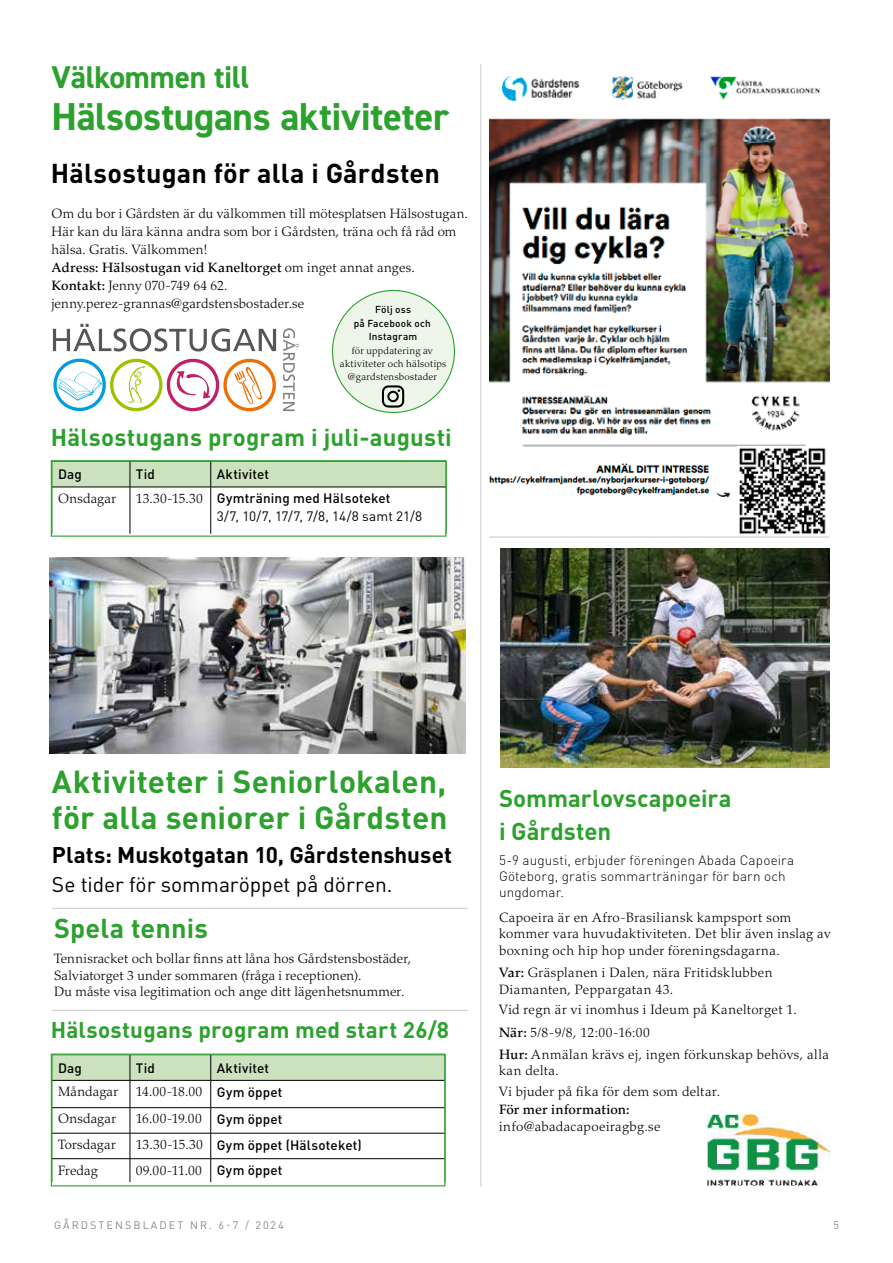
<style>
.page{position:relative;width:893px;height:1263px;background:#fff}
.page>*{position:absolute;margin:0;border:0;box-sizing:border-box;transform-origin:0 0}
.t1{font:700 39px "DIN2014";letter-spacing:-.01em;color:#2da12e}
.t2{font:700 31.5px/36px "DIN Pro";letter-spacing:.005em;color:#2da12e}
.t3{font:700 31.5px "DIN2014";letter-spacing:-.01em;color:#2da12e}
.t4{font:700 27px "DIN Pro";letter-spacing:.01em;color:#000}
.t5{font:700 27px "DIN Pro";letter-spacing:.005em;color:#2da12e}
.t6{font:700 24px/33px "DIN Pro";letter-spacing:.005em;color:#2da12e}
.t7{font:700 22.5px "DIN Pro";color:#000}
.t8{font:700 22.5px "DIN Pro";letter-spacing:.01em;color:#2da12e}
.t9{font:21px "DIN Pro";letter-spacing:-.005em;color:#000}
.t10{font:300 13.5px/18px "Palatino LT Std";letter-spacing:.02em;color:#000}
.t11{font:300 13.5px/16.2px "DIN Pro";letter-spacing:.01em;color:#000}
.t12{font:13.5px/18px "DIN Pro";color:#000}
.t13{font:500 13.5px "DIN Pro";letter-spacing:.015em;color:#000}
.t14{font:500 13.5px "Palatino LT Std";letter-spacing:.005em;color:#000}
.t15{font:10.8px "DIN Pro";letter-spacing:.19em;color:#878988}
.t16{font:300 10.05px/13.4px "Palatino LT Std";letter-spacing:.02em;color:#000;text-align:center}
.t17{font:500 10.05px/13.4px "DIN Pro";letter-spacing:.025em;color:#000;text-align:center}
.s1{font-weight:500}
.s2{font-family:"Palatino LT Std";font-weight:300}
.s3{font-family:"DIN Pro";font-weight:500}
</style>
<div class="page">
<hr style="left:480px;top:64px;width:1px;height:1122px;background:#c5c7c7">
<hr style="left:446px;top:487px;width:1px;height:47px;background:#2da12e">
<div style="left:53px;top:461px;width:394px;height:26px;background:#cce2be"></div>
<hr style="left:52px;top:487px;width:78px;height:1px;background:#000">
<hr style="left:130px;top:487px;width:81px;height:1px;background:#000">
<hr style="left:130px;top:487px;width:1px;height:47px;background:#000">
<hr style="left:211px;top:487px;width:235px;height:1px;background:#000">
<hr style="left:210px;top:487px;width:1px;height:47px;background:#000">
<div style="left:51px;top:460px;width:395px;height:77px;border:1px solid #2da12e"></div>
<svg style="left:53px;top:1055px;width:393px;height:127px"></svg>
<div style="left:51px;top:1053px;width:394px;height:133px;border:1px solid #2da12e"></div>
<svg style="left:53px;top:324px;width:223px;height:87px"></svg>
<svg style="left:283px;top:328px;width:16px;height:83px"></svg>
<div style="left:332px;top:290px;width:122px;height:122px;background:#eef6e9;border-radius:50%"></div>
<svg style="left:382px;top:385px;width:22px;height:23px"></svg>
<hr style="left:489px;top:537px;width:340px;height:1px;background:#c5c7c7">
<hr style="left:52px;top:908px;width:415px;height:1px;background:#c5c7c7">
<hr style="left:52px;top:1010px;width:415px;height:1px;background:#c5c7c7">
<img style="left:50px;top:557px;width:415px;height:197px">
<img style="left:489px;top:463px;width:241px;height:35px">
<img style="left:500px;top:548px;width:329px;height:219px">
<img style="left:707px;top:1114px;width:123px;height:71px">
<img style="left:489px;top:75px;width:340px;height:372px">
<img style="left:739px;top:448px;width:87px;height:86px">
<h2 class="t3" style="left:51px;top:57px;width:199px">Välkommen till</h2>
<h1 class="t1" style="left:51px;top:91px;width:399px">Hälsostugans aktiviteter</h1>
<h3 class="t4" style="left:51px;top:155px;width:391px">Hälsostugan för alla i Gårdsten</h3>
<p class="t10" style="left:51px;top:205px;width:418px">Om du bor i Gårdsten är du välkommen till mötesplatsen Hälsostugan.<br>Här kan du lära känna andra som bor i Gårdsten, träna och få råd om hälsa. Gratis. Välkommen!<br><span class="s1">Adress: Hälsostugan vid Kaneltorget</span> om inget annat anges.<br><span class="s1">Kontakt:</span> Jenny 070-749 64 62. jenny.perez-grannas@gardstensbostader.se</p>
<p class="t17" style="left:354px;top:303px;width:79px">Följ oss<br>på Facebook och<br>Instagram</p>
<p class="t16" style="left:340px;top:344px;width:108px">för uppdatering av aktiviteter och hälsotips @gardstensbostader</p>
<h3 class="t6" style="left:51px;top:420px;width:403px">Hälsostugans program i juli-augusti</h3>
<p class="t13" style="left:58px;top:465px;width:25px">Dag</p>
<p class="t13" style="left:136px;top:465px;width:21px">Tid</p>
<p class="t13" style="left:217px;top:465px;width:54px">Aktivitet</p>
<p class="t10" style="left:58px;top:489px;width:60px">Onsdagar</p>
<p class="t12" style="left:217px;top:489px;width:207px;text-indent:-81px"><span class="s2">13.30-15.30</span> <span class="s1">Gymträning med Hälsoteket<br></span>3/7, 10/7, 17/7, 7/8, 14/8 samt 21/8</p>
<h2 class="t2" style="left:52px;top:762px;width:397px">Aktiviteter i Seniorlokalen, för alla seniorer i Gårdsten</h2>
<h3 class="t7" style="left:52px;top:840px;width:402px">Plats: Muskotgatan 10, Gårdstenshuset</h3>
<h3 class="t9" style="left:52px;top:870px;width:342px">Se tider för sommaröppet på dörren.</h3>
<h3 class="t5" style="left:54px;top:910px;width:156px">Spela tennis</h3>
<p class="t10" style="left:54px;top:950px;width:359px;line-height:16.5px">Tennisracket och bollar finns att låna hos Gårdstensbostäder,<br>Salviatorget 3 under sommaren (fråga i receptionen).<br>Du måste visa legitimation och ange ditt lägenhetsnummer.</p>
<h3 class="t8" style="left:51px;top:1015px;width:400px">Hälsostugans program med start 26/8</h3>
<p class="t13" style="left:58px;top:1059px;width:25px">Dag</p>
<p class="t13" style="left:136px;top:1059px;width:21px">Tid</p>
<p class="t13" style="left:217px;top:1059px;width:54px">Aktivitet</p>
<p class="t10" style="left:58px;top:1083px;width:62px">Måndagar</p>
<p class="t10" style="left:136px;top:1083px;width:148px">14.00-18.00 <span class="s3">Gym öppet</span></p>
<p class="t10" style="left:58px;top:1110px;width:60px">Onsdagar</p>
<p class="t10" style="left:136px;top:1110px;width:148px">16.00-19.00 <span class="s3">Gym öppet</span></p>
<p class="t10" style="left:58px;top:1135px;width:59px">Torsdagar</p>
<p class="t13" style="left:136px;top:1135px;width:227px"><span class="s2">13.30-15.30</span> Gym öppet (Hälsoteket)</p>
<p class="t10" style="left:58px;top:1161px;width:41px">Fredag</p>
<p class="t10" style="left:136px;top:1161px;width:148px">09.00-11.00 <span class="s3">Gym öppet</span></p>
<h3 class="t6" style="left:499px;top:781px;width:234px">Sommarlovscapoeira i Gårdsten</h3>
<p class="t11" style="left:499px;top:851px;width:297px">5-9 augusti, erbjuder föreningen Abada Capoeira<br>Göteborg, gratis sommarträningar för barn och ungdomar.</p>
<p class="t10" style="left:499px;top:909px;width:333px;line-height:16.5px">Capoeira är en Afro-Brasiliansk kampsport som kommer vara huvudaktiviteten. Det blir även inslag av boxning och hip hop under föreningsdagarna.</p>
<p class="t10" style="left:499px;top:964px;width:275px;line-height:16.5px"><span class="s1">Var:</span> Gräsplanen i Dalen, nära Fritidsklubben<br>Diamanten, Peppargatan 43.</p>
<p class="t10" style="left:499px;top:999px;width:331px;line-height:22.2px">Vid regn är vi inomhus i Ideum på Kaneltorget 1.<br><span class="s1">När:</span> 5/8-9/8, 12:00-16:00<br><span class="s1">Hur:</span> Anmälan krävs ej, ingen förkunskap behövs, alla</p>
<p class="t10" style="left:499px;top:1061px;width:223px;line-height:20.7px">kan delta.<br>Vi bjuder på fika för dem som deltar.</p>
<p class="t14" style="left:499px;top:1102px;width:132px">För mer information:</p>
<p class="t10" style="left:499px;top:1117px;width:163px">info@abadacapoeiragbg.se</p>
<p class="t15" style="left:54px;top:1217px;width:231px">GÅRDSTENSBLADET NR. 6-7 / 2024</p>
<p class="t15" style="left:833px;top:1217px;width:7px">5</p>
</div>
